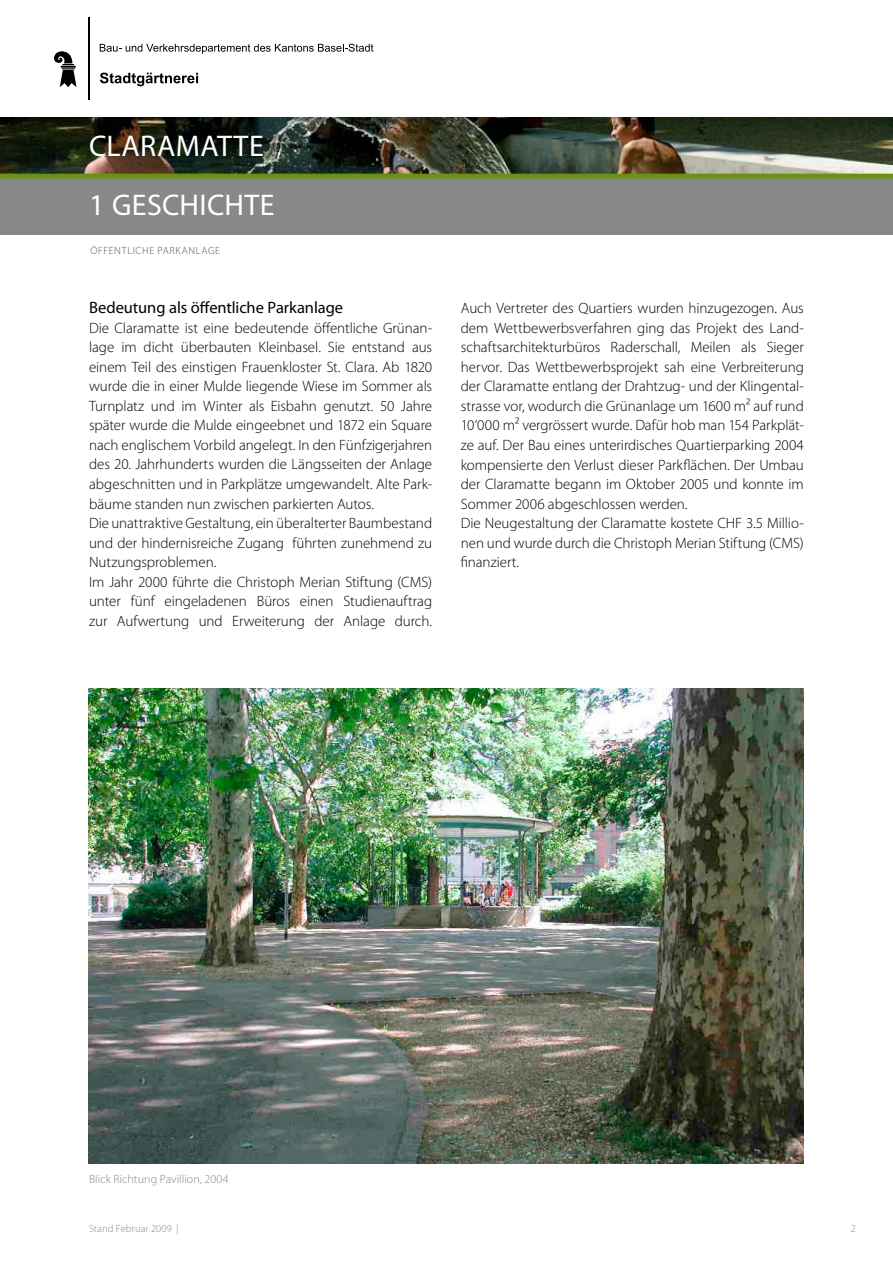
<style>
.page{position:relative;width:893px;height:1263px;background:#fff}
.page>*{position:absolute;margin:0;border:0;box-sizing:border-box;transform-origin:0 0}
.t1{font:30px "Myriad Pro";letter-spacing:.015em;color:#fff}
.t2{font:16.5px "Myriad Pro";letter-spacing:-.005em;color:#000}
.t3{font:300 15px/19.5px "Myriad Pro";letter-spacing:-.005em;color:#000}
.t4{font:300 12px "Myriad Pro";letter-spacing:.005em;color:#868889}
.t5{font:300 10.5px "Myriad Pro";letter-spacing:.06em;color:#565757}
.t6{font:300 10.5px "Myriad Pro";letter-spacing:.01em;color:#868889}
</style>
<div class="page">
<img style="left:0;top:117px;width:893px;height:57px">
<img style="left:89px;top:689px;width:715px;height:475px">
<div style="left:0;top:176px;width:893px;height:59px;background:#868889"></div>
<svg style="left:54px;top:51px;width:22px;height:36px"></svg>
<hr style="left:88px;top:17px;width:2px;height:82px;background:#000">
<svg style="left:100px;top:44px;width:273px;height:10px"></svg>
<svg style="left:100px;top:73px;width:98px;height:13px"></svg>
<hr style="left:0;top:174px;width:893px;height:4px;background:#6a910f">
<h1 class="t1" style="left:89px;top:128px;width:128px">claramatte</h1>
<h1 class="t1" style="left:89px;top:187px;width:187px">1 GESCHICHTE</h1>
<p class="t5" style="left:90px;top:244px;width:75px">ÖFFENTLICHE parkanlage</p>
<p class="t2" style="left:89px;top:297px;width:256px">Bedeutung als öffentliche Parkanlage</p>
<p class="t3" style="left:89px;top:318px;width:345px">Die Claramatte ist eine bedeutende öffentliche Grünan&shy;lage im dicht überbauten Kleinbasel. Sie entstand aus einem Teil des einstigen Frauenkloster St. Clara. Ab 1820 wurde die in einer Mulde liegende Wiese im Sommer als Turnplatz und im Winter als Eisbahn genutzt. 50 Jahre später wurde die Mulde eingeebnet und 1872 ein Square nach englischem Vorbild angelegt. In den Fünfzigerjahren des 20. Jahrhunderts wurden die Längsseiten der Anlage abgeschnitten und in Parkplätze umgewandelt. Alte Park&shy;bäume standen nun zwischen parkierten Autos.<br>Die unattraktive Gestaltung, ein überalterter Baumbestand und der hindernisreiche Zugang führten zunehmend zu Nutzungsproblemen.<br>Im Jahr 2000 führte die Christoph Merian Stiftung (CMS) unter fünf eingeladenen Büros einen Studienauftrag zur Aufwertung und Erweiterung der Anlage durch.</p>
<p class="t3" style="left:461px;top:298px;width:345px">Auch Vertreter des Quartiers wurden hinzugezogen. Aus dem Wettbewerbsverfahren ging das Projekt des Land&shy;schaftsarchitekturbüros Raderschall, Meilen als Sieger hervor. Das Wettbewerbsprojekt sah eine Verbreiterung der Claramatte entlang der Drahtzug- und der Klingental&shy;strasse vor, wodurch die Grünanlage um 1600 m² auf rund 10‘000 m² vergrössert wurde. Dafür hob man 154 Parkplät&shy;ze auf. Der Bau eines unterirdisches Quartierparking 2004 kompensierte den Verlust dieser Parkflächen. Der Umbau der Claramatte begann im Oktober 2005 und konnte im Sommer 2006 abgeschlossen werden.<br>Die Neugestaltung der Claramatte kostete CHF 3.5 Millio&shy;nen und wurde durch die Christoph Merian Stiftung (CMS) finanziert.</p>
<p class="t4" style="left:89px;top:1172px;width:141px">Blick Richtung Pavillion, 2004</p>
<p class="t6" style="left:89px;top:1222px;width:91px">Stand Februar 2009 |</p>
<p class="t6" style="left:851px;top:1222px;width:7px">2</p>
</div>
